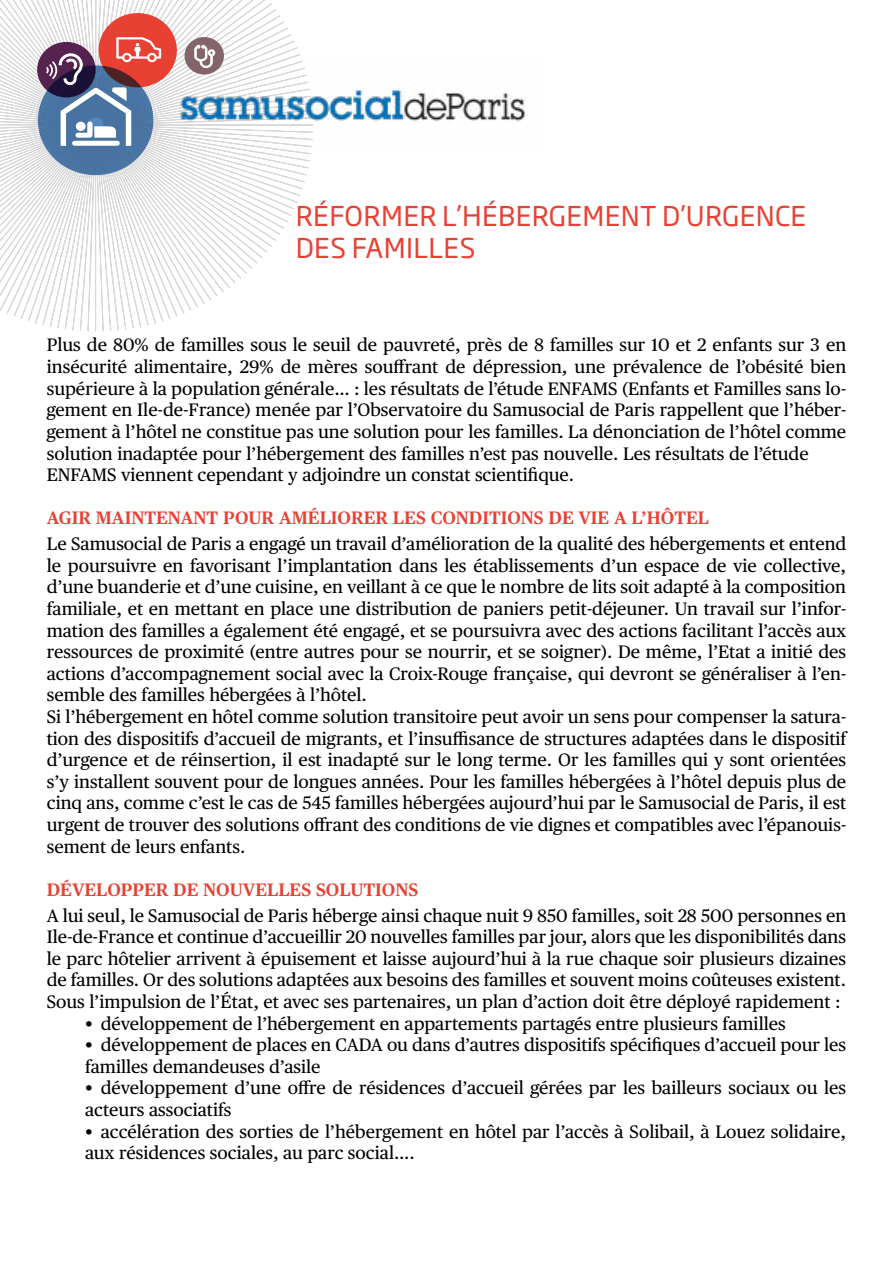
<style>
.page{position:relative;width:893px;height:1263px;background:#fff}
.page>*{position:absolute;margin:0;border:0;box-sizing:border-box;transform-origin:0 0}
.t1{font:27px/32.4px "Soho Gothic Pro";letter-spacing:.015em;color:#e84133}
.t2{font:18px/21.6px "Publico Text";color:#000}
.t3{font:600 18px "Publico Text";color:#e84133}
</style>
<div class="page">
<svg style="left:0;top:0;width:311px;height:331px"></svg>
<img style="left:158px;top:59px;width:369px;height:92px">
<h1 class="t1" style="left:296px;top:198px;width:512px">RÉFORMER L’HÉBERGEMENT D’URGENCE<br>DES FAMILLES</h1>
<p class="t2" style="left:47px;top:334px;width:801px">Plus de 80% de familles sous le seuil de pauvreté, près de 8 familles sur 10 et 2 enfants sur 3 en insécurité alimentaire, 29% de mères souffrant de dépression, une prévalence de l’obésité bien supérieure à la population générale… : les résultats de l’étude ENFAMS (Enfants et Familles sans lo&shy;gement en Ile-de-France) menée par l’Observatoire du Samusocial de Paris rappellent que l’héber&shy;gement à l’hôtel ne constitue pas une solution pour les familles. La dénonciation de l’hôtel comme solution inadaptée pour l’hébergement des familles n’est pas nouvelle. Les résultats de l’étude ENFAMS viennent cependant y adjoindre un constat scientifique.</p>
<p class="t3" style="left:47px;top:507px;width:664px">AGIR MAINTENANT POUR AMÉLIORER LES CONDITIONS DE VIE A L’HÔTEL</p>
<p class="t2" style="left:47px;top:533px;width:801px">Le Samusocial de Paris a engagé un travail d’amélioration de la qualité des hébergements et entend le poursuivre en favorisant l’implantation dans les établissements d’un espace de vie collective, d’une buanderie et d’une cuisine, en veillant à ce que le nombre de lits soit adapté à la composition familiale, et en mettant en place une distribution de paniers petit-déjeuner. Un travail sur l’infor&shy;mation des familles a également été engagé, et se poursuivra avec des actions facilitant l’accès aux ressources de proximité (entre autres pour se nourrir, et se soigner). De même, l’Etat a initié des actions d’accompagnement social avec la Croix-Rouge française, qui devront se généraliser à l’en&shy;semble des familles hébergées à l’hôtel.<br>Si l’hébergement en hôtel comme solution transitoire peut avoir un sens pour compenser la satura&shy;tion des dispositifs d’accueil de migrants, et l’insuffisance de structures adaptées dans le dispositif d’urgence et de réinsertion, il est inadapté sur le long terme. Or les familles qui y sont orientées s’y installent souvent pour de longues années. Pour les familles hébergées à l’hôtel depuis plus de cinq ans, comme c’est le cas de 545 familles hébergées aujourd’hui par le Samusocial de Paris, il est urgent de trouver des solutions offrant des conditions de vie dignes et compatibles avec l’épanouis&shy;sement de leurs enfants.</p>
<p class="t3" style="left:47px;top:879px;width:373px">DÉVELOPPER DE NOUVELLES SOLUTIONS</p>
<p class="t2" style="left:47px;top:904px;width:801px;text-align:justify">A lui seul, le Samusocial de Paris héberge ainsi chaque nuit 9 850 familles, soit 28 500 personnes en Ile-de-France et continue d’accueillir 20 nouvelles familles par jour, alors que les disponibilités dans le parc hôtelier arrivent à épuisement et laisse aujourd’hui à la rue chaque soir plusieurs dizaines de familles. Or des solutions adaptées aux besoins des familles et souvent moins coûteuses existent.<br>Sous l’impulsion de l’État, et avec ses partenaires, un plan d’action doit être déployé rapidement :</p>
<p class="t2" style="left:85px;top:1012px;width:702px">• développement de l’hébergement en appartements partagés entre plusieurs familles</p>
<p class="t2" style="left:85px;top:1034px;width:763px">• développement de places en CADA ou dans d’autres dispositifs spécifiques d’accueil pour les familles demandeuses d’asile</p>
<p class="t2" style="left:85px;top:1077px;width:763px">• développement d’une offre de résidences d’accueil gérées par les bailleurs sociaux ou les acteurs associatifs</p>
<p class="t2" style="left:85px;top:1120px;width:763px">• accélération des sorties de l’hébergement en hôtel par l’accès à Solibail, à Louez solidaire, aux résidences sociales, au parc social….</p>
</div>
